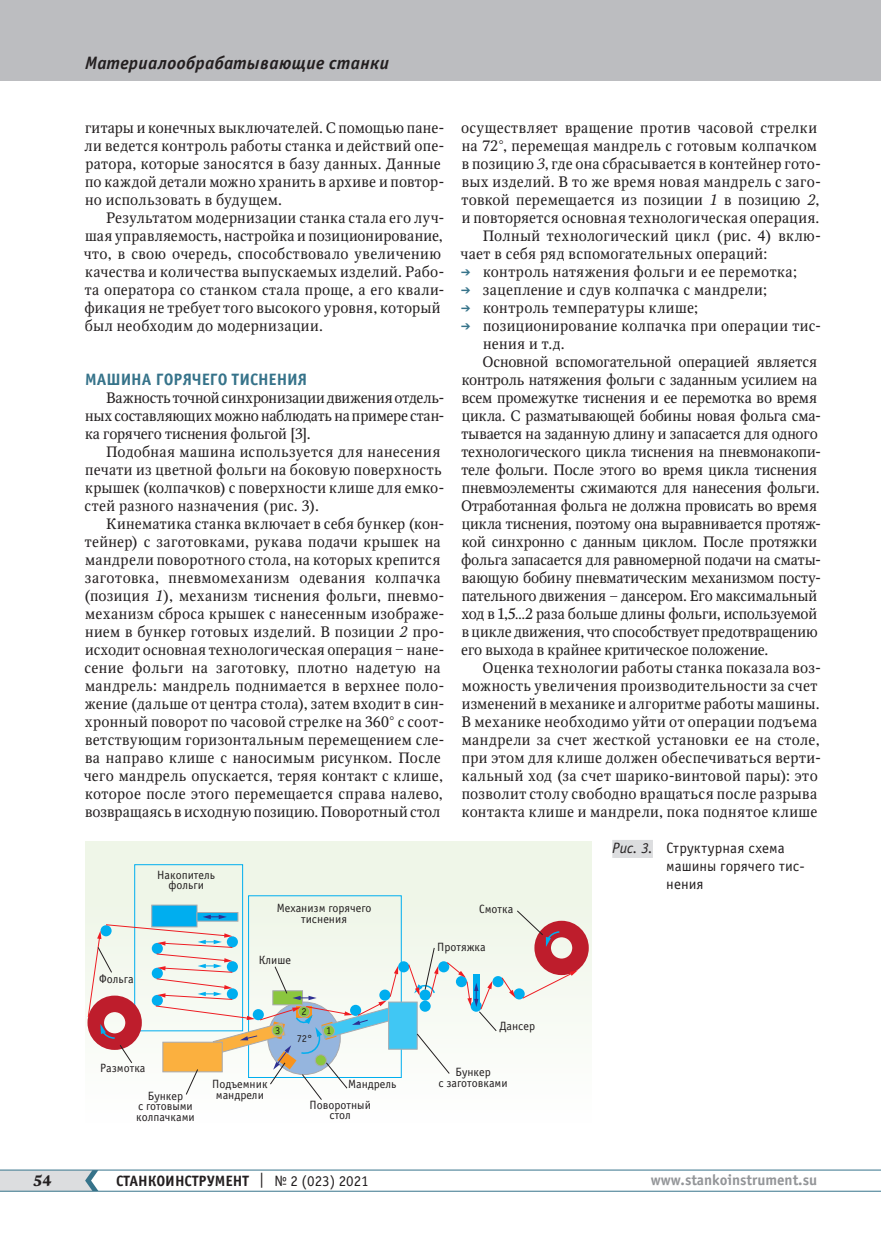
<style>
.page{position:relative;width:881px;height:1234px;background:#fff}
.page>*{position:absolute;margin:0;border:0;box-sizing:border-box;transform-origin:0 0}
.t1{font:italic 700 18px "Officina Sans C";letter-spacing:.015em;color:#231f20}
.t2{font:700 16.5px "Officina Sans C";color:#36738a}
.t3{font:15px/18px "Octava";letter-spacing:.015em;color:#231f20}
.t4{font:15px "Octava";letter-spacing:-.005em;color:#231f20}
.t5{font:15px/18px "Officina Sans C";letter-spacing:.005em;color:#231f20}
.t6{font:15px "Octava";letter-spacing:-.01em;color:#231f20}
.t7{font:700 15px "Officina Sans C";color:#231f20}
.t8{font:700 15px "Officina Sans C";color:#939598}
.t9{font:700 15px "Octava";color:#231f20}
.t10{font:12px/10.5px "Officina Sans C";color:#231f20;text-align:center}
.t11{font:10.5px "Officina Sans C";color:#231f20}
.s1{font-style:italic}
.s2{color:#36738a}
.s3{font-weight:400}
</style>
<div class="page">
<hr style="left:0;top:1190px;width:880px;height:1px;background:#36738a">
<hr style="left:0;top:1169px;width:880px;height:1px;background:#36738a">
<svg style="left:0;top:1169px;width:98px;height:21px;background:#ccd4d8"></svg>
<div style="left:0;top:0;width:880px;height:81px;background:#bcbdc0"></div>
<div style="left:85px;top:841px;width:506px;height:282px;background:linear-gradient(to bottom,#eaeddd,#fdfcfc)"></div>
<div style="left:134px;top:864px;width:268px;height:45px;background:#eff6e8"></div>
<div style="left:151px;top:904px;width:46px;height:23px;background:#00aeef;border:1px solid #a8a9ad"></div>
<div style="left:534px;top:920px;width:54px;height:54px;border:16px solid #be1d2c;border-radius:50%"></div>
<svg style="left:545px;top:930px;width:15px;height:16px"></svg>
<svg style="left:543px;top:969px;width:34px;height:29px"></svg>
<svg style="left:87px;top:914px;width:10px;height:155px"></svg>
<svg style="left:97px;top:909px;width:446px;height:191px"></svg>
<div style="left:612px;top:839px;width:40px;height:18px;background:#dcdddf"></div>
<p class="t1" style="left:85px;top:53px;width:305px">Материалообрабатывающие станки</p>
<p class="t3" style="left:85px;top:119px;width:361px">гитары и конечных выключателей. С помощью пане&shy;ли ведется контроль работы станка и действий опе&shy;ратора, которые заносятся в базу данных. Данные по каждой детали можно хранить в архиве и повтор&shy;но использовать в будущем.</p>
<p class="t3" style="left:84px;top:209px;width:362px;text-indent:22px">Результатом модернизации станка стала его луч&shy;шая управляемость, настройка и позиционирование, что, в свою очередь, способствовало увеличению качества и количества выпускаемых изделий. Рабо&shy;та оператора со станком стала проще, а его квали&shy;фикация не требует того высокого уровня, который был необходим до модернизации.</p>
<p class="t2" style="left:85px;top:370px;width:224px">МАШИНА ГОРЯЧЕГО ТИСНЕНИЯ</p>
<p class="t3" style="left:85px;top:389px;width:361px;text-align:justify;text-indent:21px">Важность точной синхронизации движения отдель&shy;ных составляющих можно наблюдать на примере стан&shy;ка горячего тиснения фольгой [3].</p>
<p class="t3" style="left:84px;top:443px;width:361px;text-indent:21px">Подобная машина используется для нанесения печати из цветной фольги на боковую поверхность крышек (колпачков) с поверхности клише для емко&shy;стей разного назначения (рис. 3).</p>
<p class="t3" style="left:84px;top:515px;width:362px;text-indent:22px">Кинематика станка включает в себя бункер (кон&shy;тейнер) с заготовками, рукава подачи крышек на мандрели поворотного стола, на которых крепится заготовка, пневмомеханизм одевания колпачка (позиция <span class="s1">1</span>), механизм тиснения фольги, пневмо&shy;механизм сброса крышек с нанесенным изображе&shy;нием в бункер готовых изделий. В позиции <span class="s1">2</span> про&shy;исходит основная технологическая операция ‒ нане&shy;сение фольги на заготовку, плотно надетую на мандрель: мандрель поднимается в верхнее поло&shy;жение (дальше от центра стола), затем входит в син&shy;хронный поворот по часовой стрелке на 360° с соот&shy;ветствующим горизонтальным перемещением сле&shy;ва направо клише с наносимым рисунком. После чего мандрель опускается, теряя контакт с клише, которое после этого перемещается справа налево, возвращаясь в исходную позицию. Поворотный стол</p>
<p class="t10" style="left:157px;top:869px;width:59px">Накопитель фольги</p>
<p class="t10" style="left:277px;top:903px;width:96px">Механизм горячего тиснения</p>
<p class="t3" style="left:461px;top:119px;width:357px">осуществляет вращение против часовой стрелки</p>
<p class="t3" style="left:461px;top:137px;width:356px">на 72°, перемещая мандрель с готовым колпачком</p>
<p class="t3" style="left:461px;top:155px;width:361px">в позицию <span class="s1">3</span>, где она сбрасывается в контейнер гото-</p>
<p class="t3" style="left:461px;top:173px;width:361px">вых изделий. В то же время новая мандрель с заго-</p>
<p class="t3" style="left:461px;top:191px;width:359px">товкой перемещается из позиции <span class="s1">1</span> в позицию <span class="s1">2</span>,</p>
<p class="t3" style="left:461px;top:209px;width:359px">и повторяется основная технологическая операция.</p>
<p class="t3" style="left:482px;top:227px;width:340px">Полный технологический цикл (рис. 4) вклю-</p>
<p class="t3" style="left:460px;top:245px;width:308px">чает в себя ряд вспомогательных операций:</p>
<p class="t3" style="left:461px;top:263px;width:337px"><span class="s2">➔</span> контроль натяжения фольги и ее перемотка;</p>
<p class="t3" style="left:461px;top:281px;width:307px"><span class="s2">➔</span> зацепление и сдув колпачка с мандрели;</p>
<p class="t3" style="left:461px;top:299px;width:238px"><span class="s2">➔</span> контроль температуры клише;</p>
<p class="t3" style="left:461px;top:317px;width:361px"><span class="s2">➔</span> позиционирование колпачка при операции тис-</p>
<p class="t3" style="left:483px;top:335px;width:83px">нения и т.д.</p>
<p class="t4" style="left:482px;top:352px;width:336px">Основной вспомогательной операцией является</p>
<p class="t4" style="left:461px;top:370px;width:357px">контроль натяжения фольги с заданным усилием на</p>
<p class="t4" style="left:461px;top:388px;width:357px">всем промежутке тиснения и ее перемотка во время</p>
<p class="t4" style="left:461px;top:406px;width:361px">цикла. С разматывающей бобины новая фольга сма-</p>
<p class="t3" style="left:461px;top:425px;width:358px">тывается на заданную длину и запасается для одного</p>
<p class="t4" style="left:461px;top:442px;width:361px">технологического цикла тиснения на пневмонакопи-</p>
<p class="t4" style="left:461px;top:460px;width:357px">теле фольги. После этого во время цикла тиснения</p>
<p class="t4" style="left:461px;top:478px;width:359px">пневмоэлементы сжимаются для нанесения фольги.</p>
<p class="t4" style="left:461px;top:496px;width:357px">Отработанная фольга не должна провисать во время</p>
<p class="t3" style="left:461px;top:515px;width:361px">цикла тиснения, поэтому она выравнивается протяж-</p>
<p class="t3" style="left:461px;top:533px;width:357px">кой синхронно с данным циклом. После протяжки</p>
<p class="t6" style="left:461px;top:550px;width:361px">фольга запасается для равномерной подачи на сматы-</p>
<p class="t4" style="left:461px;top:568px;width:361px">вающую бобину пневматическим механизмом посту-</p>
<p class="t4" style="left:461px;top:586px;width:357px">пательного движения – дансером. Его максимальный</p>
<p class="t4" style="left:461px;top:604px;width:357px">ход в 1,5…2 раза больше длины фольги, используемой</p>
<p class="t3" style="left:461px;top:623px;width:357px">в цикле движения, что способствует предотвращению</p>
<p class="t4" style="left:461px;top:640px;width:308px">его выхода в крайнее критическое положение.</p>
<p class="t3" style="left:482px;top:659px;width:340px">Оценка технологии работы станка показала воз-</p>
<p class="t3" style="left:461px;top:677px;width:357px">можность увеличения производительности за счет</p>
<p class="t3" style="left:461px;top:695px;width:359px">изменений в механике и алгоритме работы машины.</p>
<p class="t3" style="left:461px;top:713px;width:357px">В механике необходимо уйти от операции подъема</p>
<p class="t3" style="left:461px;top:731px;width:359px">мандрели за счет жесткой установки ее на столе,</p>
<p class="t3" style="left:461px;top:749px;width:361px">при этом для клише должен обеспечиваться верти-</p>
<p class="t3" style="left:461px;top:767px;width:357px">кальный ход (за счет шарико-винтовой пары): это</p>
<p class="t3" style="left:461px;top:785px;width:357px">позволит столу свободно вращаться после разрыва</p>
<p class="t3" style="left:461px;top:803px;width:357px">контакта клише и мандрели, пока поднятое клише</p>
<p class="t10" style="left:479px;top:903px;width:36px">Смотка</p>
<p class="t5" style="left:666px;top:839px;width:140px;text-indent:-54px"><span class="s1">Рис. 3.</span> Структурная схема машины горячего тис&shy;нения</p>
<p class="t10" style="left:99px;top:973px;width:36px">Фольга</p>
<p class="t10" style="left:100px;top:1062px;width:47px">Размотка</p>
<p class="t10" style="left:136px;top:1090px;width:60px">Бункер<br>с готовыми колпачками</p>
<p class="t10" style="left:259px;top:954px;width:34px">Клише</p>
<p class="t11" style="left:275px;top:1024px;width:7px">3</p>
<p class="t11" style="left:301px;top:1005px;width:7px">2</p>
<p class="t11" style="left:296px;top:1032px;width:17px">72°</p>
<p class="t11" style="left:326px;top:1024px;width:7px">1</p>
<p class="t10" style="left:212px;top:1078px;width:57px">Подъемник мандрели</p>
<p class="t10" style="left:348px;top:1078px;width:50px">Мандрель</p>
<p class="t10" style="left:309px;top:1099px;width:63px">Поворотный стол</p>
<p class="t10" style="left:437px;top:941px;width:50px">Протяжка</p>
<p class="t10" style="left:499px;top:1021px;width:37px">Дансер</p>
<p class="t10" style="left:438px;top:1066px;width:71px">Бункер<br>с заготовками</p>
<p class="t9" style="left:33px;top:1170px;width:20px">54</p>
<p class="t7" style="left:116px;top:1171px;width:254px">СТАНКОИНСТРУМЕНТ <span class="s3">| № 2 (023) 2021</span></p>
<p class="t8" style="left:650px;top:1171px;width:168px">www.stankoinstrument.su</p>
</div>
